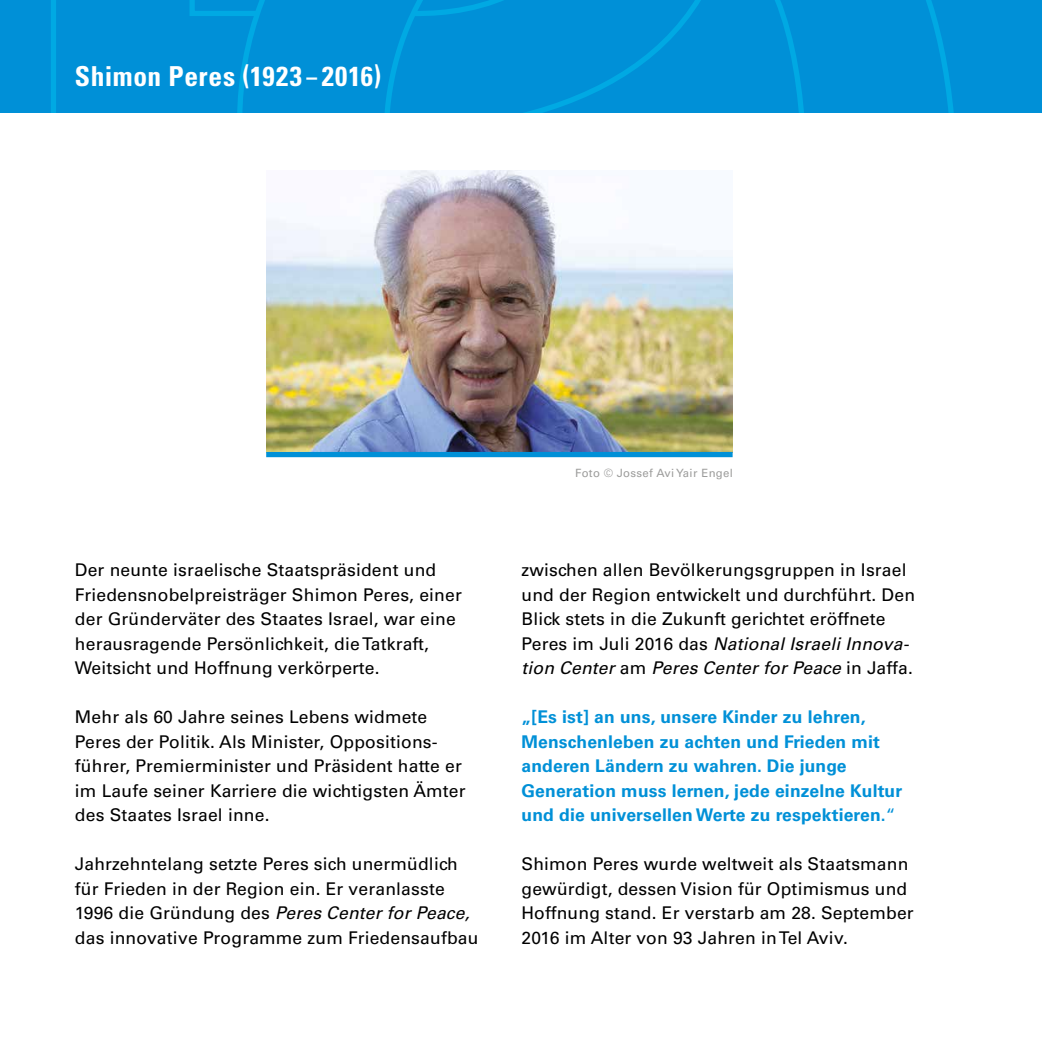
<style>
.page{position:relative;width:1042px;height:1042px;background:#fff}
.page>*{position:absolute;margin:0;border:0;box-sizing:border-box;transform-origin:0 0}
.t1{font:700 condensed 27.47px "Univers LT Std";letter-spacing:.02em;color:#fff}
.t2{font:17.5px/24.5px "Univers LT Std";letter-spacing:.01em;color:#000}
.t3{font:700 17.5px/24.5px "Univers LT Std";letter-spacing:.01em;color:#0090d7}
.t4{font:11.38px "Univers LT Std";letter-spacing:.03em;color:#9d9d9c}
.s1{font-style:italic}
.s2{font-weight:400}
</style>
<div class="page">
<div style="left:0;top:0;width:1042px;height:113px;background:#0090d7"></div>
<svg style="left:51px;top:0;width:183px;height:113px"></svg>
<svg style="left:234px;top:0;width:31px;height:113px"></svg>
<svg style="left:385px;top:0;width:569px;height:113px"></svg>
<img style="left:266px;top:170px;width:466px;height:282px">
<div style="left:266px;top:452px;width:466px;height:5px;background:#0090d7"></div>
<h1 class="t1" style="left:75px;top:59px;width:308px">Shimon Peres (1923 – 2016)</h1>
<p class="t2" style="left:75px;top:558px;width:388px">Der neunte israelische Staatspräsident und Friedensnobelpreisträger Shimon Peres, einer der Gründerväter des Staates Israel, war eine herausragende Persönlichkeit, die Tatkraft, Weitsicht und Hoffnung verkörperte.</p>
<p class="t2" style="left:75px;top:705px;width:392px">Mehr als 60 Jahre seines Lebens widmete Peres der Politik. Als Minister, Oppositions&shy;führer, Premierminister und Präsident hatte er im Laufe seiner Karriere die wichtigsten Ämter des Staates Israel inne.</p>
<p class="t2" style="left:75px;top:852px;width:405px">Jahrzehntelang setzte Peres sich unermüdlich für Frieden in der Region ein. Er veranlasste 1996 die Gründung des <span class="s1">Peres Center for Peace, </span>das innovative Programme zum Friedensaufbau</p>
<p class="t4" style="left:575px;top:467px;width:159px">Foto © Jossef Avi Yair Engel</p>
<p class="t2" style="left:521px;top:558px;width:395px">zwischen allen Bevölkerungsgruppen in Israel und der Region entwickelt und durchführt. Den Blick stets in die Zukunft gerichtet eröffnete Peres im Juli 2016 das <span class="s1">National Israeli Innova&shy;tion Center</span> am <span class="s1">Peres Center for Peace</span> in Jaffa.</p>
<p class="t3" style="left:521px;top:705px;width:382px">„[Es ist] an uns, unsere Kinder zu lehren, Menschenleben zu achten und Frieden mit anderen Ländern zu wahren. Die junge Generation muss lernen, jede einzelne Kultur und die universellen Werte zu respektieren.<span class="s2">“</span></p>
<p class="t2" style="left:521px;top:852px;width:394px">Shimon Peres wurde weltweit als Staatsmann gewürdigt, dessen Vision für Optimismus und Hoffnung stand. Er verstarb am 28. September 2016 im Alter von 93 Jahren in Tel Aviv.</p>
</div>
